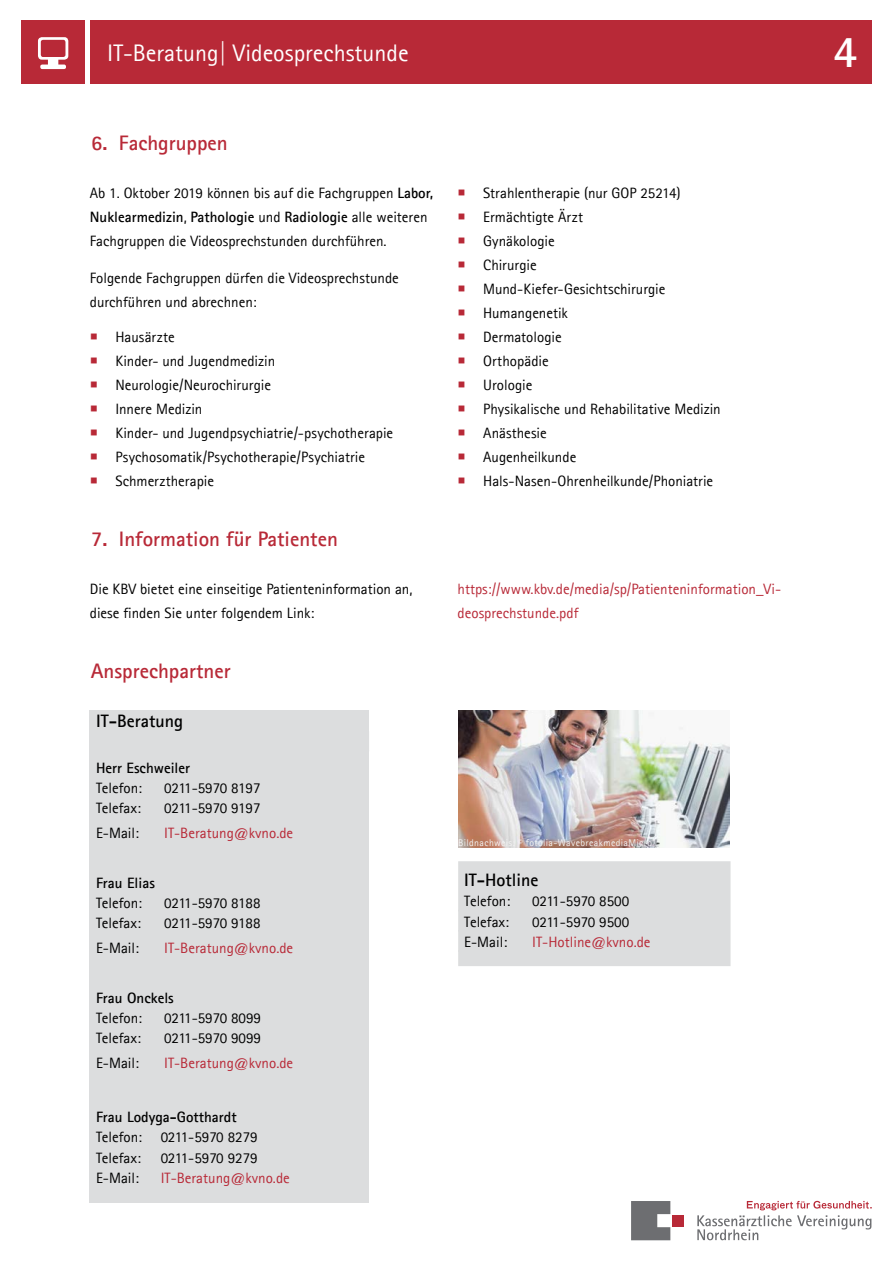
<style>
.page{position:relative;width:893px;height:1263px;background:#fff}
.page>*{position:absolute;margin:0;border:0;box-sizing:border-box;transform-origin:0 0}
.t1{font:700 45px "Agfa Rotis Sans Serif";color:#fff}
.t2{font:24px "Agfa Rotis Sans Serif";color:#fff}
.t3{font:700 21px "Agfa Rotis Sans Serif";color:#b82937}
.t4{font:700 18px "Agfa Rotis Sans Serif";color:#000}
.t5{font:15px/24px "Agfa Rotis Sans Serif";color:#000}
.t6{font:15px/24px "Agfa Rotis Sans Serif";color:#b82937}
.t7{font:700 15px "Agfa Rotis Sans Serif";color:#000}
.t8{font:15px "Agfa Rotis Sans Serif";letter-spacing:-.02em;color:#000}
.t9{font:9.75px "Agfa Rotis Sans Serif";letter-spacing:.04em;color:#f3f4f4}
.s1{font-weight:700}
.s2{color:#b82937}
</style>
<div class="page">
<svg style="left:631px;top:1201px;width:39px;height:39px;background:#7d7e80"></svg>
<div style="left:672px;top:1215px;width:11px;height:11px;background:#b82937"></div>
<svg style="left:697px;top:1201px;width:175px;height:39px"></svg>
<div style="left:90px;top:20px;width:782px;height:64px;background:#b82937"></div>
<div style="left:21px;top:20px;width:64px;height:64px;background:#b82937"></div>
<svg style="left:38px;top:37px;width:30px;height:32px"></svg>
<div style="left:458px;top:861px;width:272px;height:105px;background:#dcddde"></div>
<div style="left:89px;top:710px;width:280px;height:492px;background:#dcddde"></div>
<img style="left:458px;top:710px;width:271px;height:138px">
<h2 class="t2" style="left:107px;top:39px;width:303px">IT-Beratung| Videosprechstunde</h2>
<h1 class="t1" style="left:833px;top:23px;width:26px">4</h1>
<h3 class="t3" style="left:91px;top:130px;width:138px">6. Fachgruppen</h3>
<p class="t5" style="left:90px;top:181px;width:345px">Ab 1. Oktober 2019 können bis auf die Fachgruppen <span class="s1">Labor,<br>Nuklearmedizin</span>, <span class="s1">Pathologie</span> und <span class="s1">Radiologie</span> alle weiteren<br>Fachgruppen die Videosprechstunden durchführen.</p>
<p class="t5" style="left:90px;top:266px;width:311px">Folgende Fachgruppen dürfen die Videosprechstunde durchführen und abrechnen:</p>
<p class="t5" style="left:90px;top:325px;width:86px"><span class="s2">○</span> Hausärzte</p>
<p class="t5" style="left:90px;top:349px;width:187px"><span class="s2">○</span> Kinder- und Jugendmedizin</p>
<p class="t5" style="left:90px;top:373px;width:183px"><span class="s2">○</span> Neurologie/Neurochirurgie</p>
<p class="t5" style="left:90px;top:397px;width:114px"><span class="s2">○</span> Innere Medizin</p>
<p class="t5" style="left:90px;top:421px;width:305px"><span class="s2">○</span> Kinder- und Jugendpsychiatrie/-psychotherapie</p>
<p class="t5" style="left:90px;top:445px;width:277px"><span class="s2">○</span> Psychosomatik/Psychotherapie/Psychiatrie</p>
<p class="t5" style="left:90px;top:469px;width:126px"><span class="s2">○</span> Schmerztherapie</p>
<p class="t5" style="left:458px;top:181px;width:224px"><span class="s2">○</span> Strahlentherapie (nur GOP 25214)</p>
<p class="t5" style="left:458px;top:205px;width:127px"><span class="s2">○</span> Ermächtigte Ärzt</p>
<p class="t5" style="left:458px;top:229px;width:99px"><span class="s2">○</span> Gynäkologie</p>
<p class="t5" style="left:458px;top:253px;width:81px"><span class="s2">○</span> Chirurgie</p>
<p class="t5" style="left:458px;top:277px;width:209px"><span class="s2">○</span> Mund-Kiefer-Gesichtschirurgie</p>
<p class="t5" style="left:458px;top:301px;width:112px"><span class="s2">○</span> Humangenetik</p>
<p class="t5" style="left:458px;top:325px;width:106px"><span class="s2">○</span> Dermatologie</p>
<p class="t5" style="left:458px;top:349px;width:93px"><span class="s2">○</span> Orthopädie</p>
<p class="t5" style="left:458px;top:373px;width:76px"><span class="s2">○</span> Urologie</p>
<p class="t5" style="left:458px;top:397px;width:265px"><span class="s2">○</span> Physikalische und Rehabilitative Medizin</p>
<p class="t5" style="left:458px;top:421px;width:91px"><span class="s2">○</span> Anästhesie</p>
<p class="t5" style="left:458px;top:445px;width:120px"><span class="s2">○</span> Augenheilkunde</p>
<p class="t5" style="left:458px;top:469px;width:257px"><span class="s2">○</span> Hals-Nasen-Ohrenheilkunde/Phoniatrie</p>
<h3 class="t3" style="left:91px;top:526px;width:248px">7. Information für Patienten</h3>
<p class="t5" style="left:90px;top:577px;width:324px">Die KBV bietet eine einseitige Patienteninformation an, diese finden Sie unter folgendem Link:</p>
<p class="t6" style="left:458px;top:577px;width:325px">https://www.kbv.de/media/sp/Patienteninformation_Vi&shy;deosprechstunde.pdf</p>
<h3 class="t3" style="left:91px;top:658px;width:141px">Ansprechpartner</h3>
<p class="t4" style="left:96px;top:710px;width:88px">IT-Beratung</p>
<p class="t7" style="left:96px;top:758px;width:96px">Herr Eschweiler</p>
<p class="t5" style="left:96px;top:776px;width:48px">Telefon:</p>
<p class="t8" style="left:164px;top:779px;width:98px">0211-5970 8197</p>
<p class="t5" style="left:96px;top:796px;width:46px">Telefax:</p>
<p class="t8" style="left:164px;top:799px;width:98px">0211-5970 9197</p>
<p class="t5" style="left:96px;top:820px;width:45px">E-Mail:</p>
<p class="t6" style="left:164px;top:820px;width:131px">IT-Beratung@kvno.de</p>
<p class="t7" style="left:96px;top:873px;width:60px">Frau Elias</p>
<p class="t5" style="left:96px;top:891px;width:48px">Telefon:</p>
<p class="t8" style="left:164px;top:894px;width:98px">0211-5970 8188</p>
<p class="t5" style="left:96px;top:911px;width:46px">Telefax:</p>
<p class="t8" style="left:164px;top:914px;width:98px">0211-5970 9188</p>
<p class="t5" style="left:96px;top:935px;width:45px">E-Mail:</p>
<p class="t6" style="left:164px;top:935px;width:131px">IT-Beratung@kvno.de</p>
<p class="t7" style="left:96px;top:988px;width:79px">Frau Onckels</p>
<p class="t5" style="left:96px;top:1006px;width:48px">Telefon:</p>
<p class="t5" style="left:164px;top:1006px;width:98px">0211-5970 8099</p>
<p class="t5" style="left:96px;top:1026px;width:46px">Telefax:</p>
<p class="t5" style="left:164px;top:1026px;width:98px">0211-5970 9099</p>
<p class="t5" style="left:96px;top:1051px;width:45px">E-Mail:</p>
<p class="t6" style="left:164px;top:1051px;width:131px">IT-Beratung@kvno.de</p>
<p class="t7" style="left:96px;top:1107px;width:142px">Frau Lodyga-Gotthardt</p>
<p class="t5" style="left:96px;top:1127px;width:163px;line-height:20.2px">Telefon: 0211-5970 8279<br>Telefax:</p>
<p class="t5" style="left:161px;top:1145px;width:98px">0211-5970 9279</p>
<p class="t5" style="left:96px;top:1165px;width:45px">E-Mail:</p>
<p class="t6" style="left:161px;top:1165px;width:131px">IT-Beratung@kvno.de</p>
<p class="t9" style="left:458px;top:837px;width:195px">Bildnachweis: © fotolia-WavebreakmediaMicro</p>
<p class="t4" style="left:464px;top:869px;width:76px">IT-Hotline</p>
<p class="t5" style="left:464px;top:889px;width:48px">Telefon:</p>
<p class="t5" style="left:532px;top:889px;width:98px">0211-5970 8500</p>
<p class="t5" style="left:464px;top:909px;width:46px">Telefax:</p>
<p class="t5" style="left:532px;top:909px;width:98px">0211-5970 9500</p>
<p class="t5" style="left:464px;top:929px;width:45px">E-Mail:</p>
<p class="t6" style="left:532px;top:929px;width:120px">IT-Hotline@kvno.de</p>
</div>
